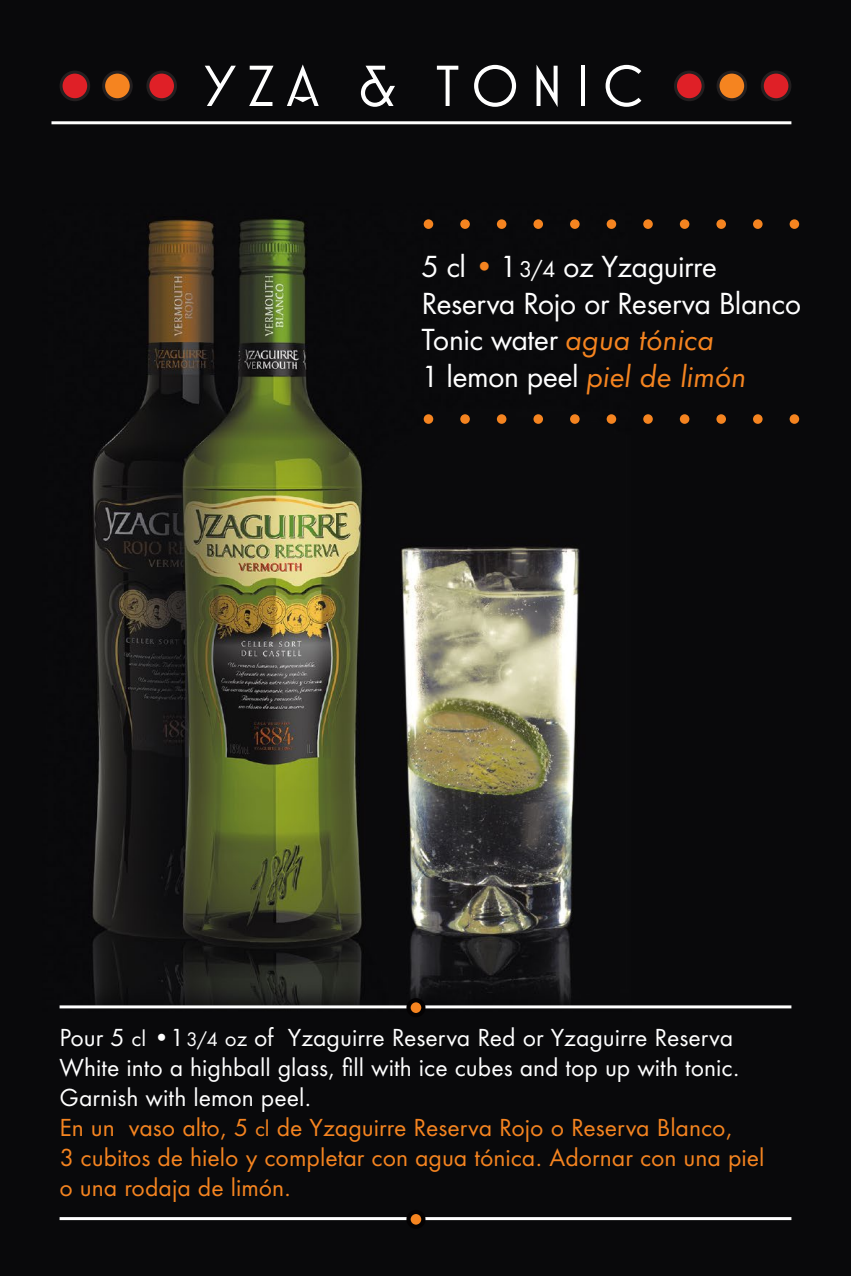
<style>
.page{position:relative;width:851px;height:1276px;background:#fff}
.page>*{position:absolute;margin:0;border:0;box-sizing:border-box;transform-origin:0 0}
.t1{font:58.8px "Mostra Two";letter-spacing:.2em;color:#fff}
.t2{font:28.2px "Futura ND";letter-spacing:-.02em;color:#fff}
.t3{font:italic 28.2px "Futura ND";color:#f58420}
.t4{font:22.8px/30px "Futura ND";color:#fff}
.t5{font:22.8px "Futura ND";color:#f58420}
.s1{color:#f58420}
.s2{font-size:21px}
.s3{font-style:italic;color:#f58420}
.s4{font-style:normal;color:#fff}
.s5{font-size:20.1px}
.s6{font-size:18px}
</style>
<div class="page">
<img style="left:0;top:0;width:850px;height:1276px">
<hr style="left:51px;top:121px;width:740px;height:3px;background:#fff">
<div style="left:148px;top:72px;width:27px;height:28px;background:#df2027;border-radius:50%"></div>
<div style="left:146px;top:71px;width:31px;height:30px;border:3px solid #231f20;border-radius:50%"></div>
<div style="left:762px;top:72px;width:27px;height:28px;background:#df2027;border-radius:50%"></div>
<div style="left:760px;top:71px;width:31px;height:30px;border:3px solid #231f20;border-radius:50%"></div>
<div style="left:104px;top:72px;width:27px;height:28px;background:#f58420;border-radius:50%"></div>
<div style="left:102px;top:71px;width:31px;height:30px;border:3px solid #231f20;border-radius:50%"></div>
<div style="left:718px;top:72px;width:27px;height:28px;background:#f58420;border-radius:50%"></div>
<div style="left:716px;top:71px;width:31px;height:30px;border:3px solid #231f20;border-radius:50%"></div>
<div style="left:61px;top:72px;width:28px;height:28px;background:#df2027;border-radius:50%"></div>
<div style="left:60px;top:71px;width:30px;height:30px;border:3px solid #231f20;border-radius:50%"></div>
<div style="left:675px;top:72px;width:28px;height:28px;background:#df2027;border-radius:50%"></div>
<div style="left:674px;top:71px;width:30px;height:30px;border:3px solid #231f20;border-radius:50%"></div>
<div style="left:423px;top:414px;width:10px;height:10px;background:#f58420;border-radius:50%"></div>
<div style="left:460px;top:414px;width:10px;height:10px;background:#f58420;border-radius:50%"></div>
<div style="left:497px;top:414px;width:9px;height:10px;background:#f58420;border-radius:50%"></div>
<div style="left:533px;top:414px;width:10px;height:10px;background:#f58420;border-radius:50%"></div>
<div style="left:570px;top:414px;width:9px;height:10px;background:#f58420;border-radius:50%"></div>
<div style="left:606px;top:414px;width:10px;height:10px;background:#f58420;border-radius:50%"></div>
<div style="left:643px;top:414px;width:9px;height:10px;background:#f58420;border-radius:50%"></div>
<svg style="left:679px;top:414px;width:10px;height:10px"></svg>
<div style="left:716px;top:414px;width:9px;height:10px;background:#f58420;border-radius:50%"></div>
<svg style="left:752px;top:414px;width:10px;height:10px"></svg>
<div style="left:789px;top:414px;width:10px;height:10px;background:#f58420;border-radius:50%"></div>
<div style="left:789px;top:219px;width:10px;height:10px;background:#f58420;border-radius:50%"></div>
<svg style="left:752px;top:219px;width:10px;height:10px"></svg>
<div style="left:716px;top:219px;width:9px;height:10px;background:#f58420;border-radius:50%"></div>
<svg style="left:679px;top:219px;width:10px;height:10px"></svg>
<div style="left:643px;top:219px;width:9px;height:10px;background:#f58420;border-radius:50%"></div>
<div style="left:606px;top:219px;width:10px;height:10px;background:#f58420;border-radius:50%"></div>
<div style="left:570px;top:219px;width:9px;height:10px;background:#f58420;border-radius:50%"></div>
<div style="left:533px;top:219px;width:10px;height:10px;background:#f58420;border-radius:50%"></div>
<div style="left:497px;top:219px;width:9px;height:10px;background:#f58420;border-radius:50%"></div>
<div style="left:460px;top:219px;width:10px;height:10px;background:#f58420;border-radius:50%"></div>
<div style="left:423px;top:219px;width:10px;height:10px;background:#f58420;border-radius:50%"></div>
<hr style="left:60px;top:1005px;width:731px;height:3px;background:#fff">
<div style="left:408px;top:1000px;width:15px;height:15px;background:#f58420;border-radius:50%"></div>
<div style="left:406px;top:998px;width:19px;height:19px;border:4px solid #040203;border-radius:50%"></div>
<hr style="left:60px;top:1217px;width:731px;height:3px;background:#fff">
<svg style="left:408px;top:1212px;width:15px;height:14px"></svg>
<div style="left:406px;top:1209px;width:19px;height:19px;border:4px solid #040203;border-radius:50%"></div>
<p class="t1" style="left:204px;top:54px;width:440px">YZA &amp; TONIC</p>
<p class="t2" style="left:421px;top:249px;width:297px">5 cl <span class="s1">•</span> 1<span class="s2">3/4</span> oz Yzaguirre</p>
<p class="t2" style="left:421px;top:285px;width:381px">Reserva Rojo or Reserva Blanco</p>
<p class="t2" style="left:421px;top:322px;width:294px">Tonic water <span class="s3">agua tónica</span></p>
<p class="t3" style="left:421px;top:358px;width:326px"><span class="s4">1 lemon peel</span> piel de limón</p>
<p class="t4" style="left:60px;top:1023px;width:681px">Pour 5 <span class="s5">cl</span> •1<span class="s6">3/4</span> <span class="s5">oz</span> of Yzaguirre Reserva Red or Yzaguirre Reserva<br>White into a highball glass, fill with ice cubes and top up with tonic.<br>Garnish with lemon peel.</p>
<p class="t5" style="left:60px;top:1113px;width:674px">En un vaso alto, 5 <span class="s5">cl</span> de Yzaguirre Reserva Rojo o Reserva Blanco,</p>
<p class="t5" style="left:60px;top:1143px;width:706px">3 cubitos de hielo y completar con agua tónica. Adornar con una piel</p>
<p class="t5" style="left:60px;top:1173px;width:233px">o una rodaja de limón.</p>
</div>
